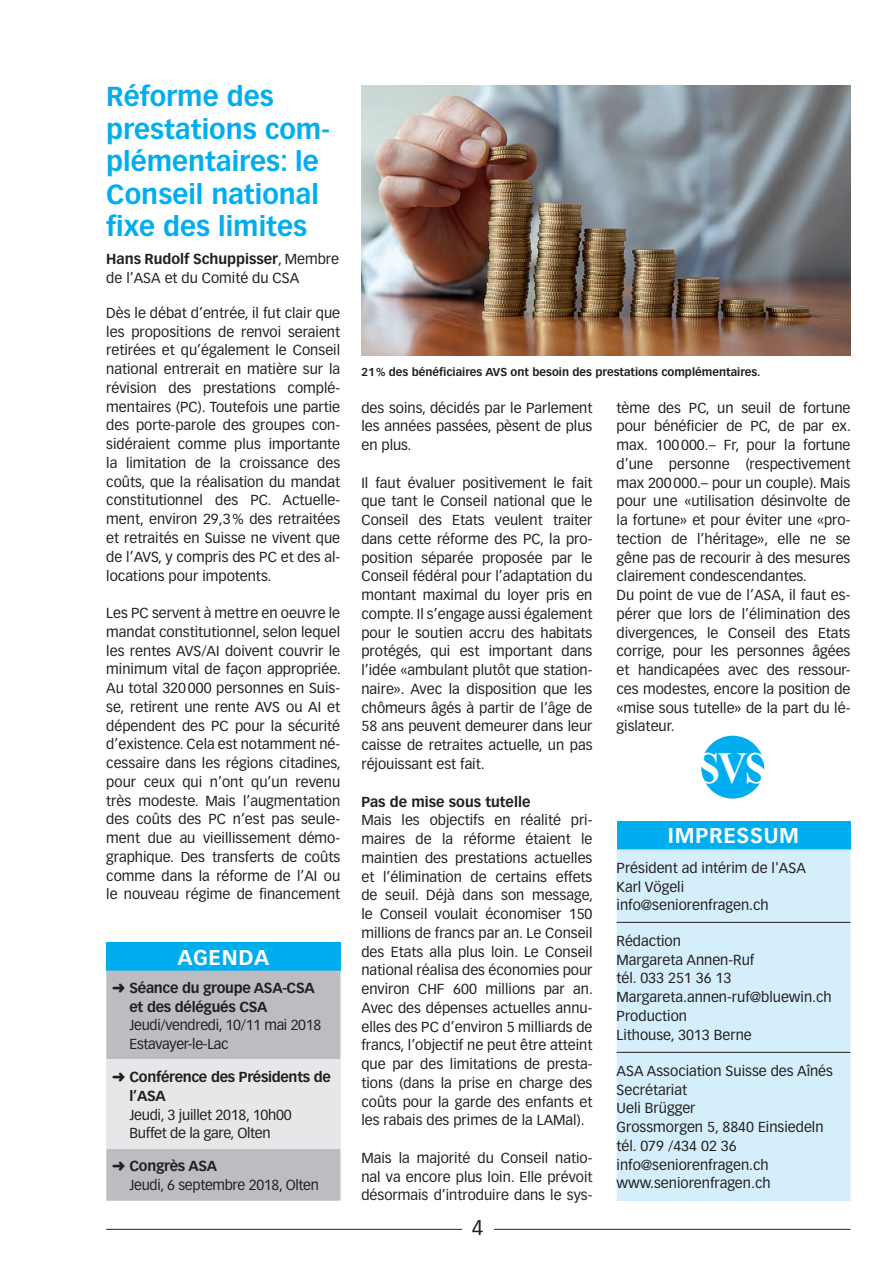
<style>
.page{position:relative;width:893px;height:1263px;background:#fff}
.page>*{position:absolute;margin:0;border:0;box-sizing:border-box;transform-origin:0 0}
.t1{font:700 44.85px "Times New Roman";color:#fff;scale:.9 1}
.t2{font:700 27px/32.4px "Vectora LH";color:#00aeef}
.t3{font:700 21px "Vectora LH";letter-spacing:.035em;color:#fff}
.t4{font:21px "Vectora LH";color:#231f20}
.t5{font:14.25px/18.8px "Vectora LH";color:#231f20;text-align:justify}
.t6{font:14.25px/18.8px "Vectora LH";letter-spacing:-.02em;color:#231f20}
.t7{font:700 14.25px/18.8px "Vectora LH";letter-spacing:-.02em;color:#231f20}
.t8{font:700 14.25px "Vectora LH";color:#231f20}
.t9{font:700 11.25px "Vectora LH";color:#231f20}
.s1{font-weight:700}
</style>
<div class="page">
<hr style="left:106px;top:1229px;width:744px;height:1px;background:#231f20">
<div style="left:462px;top:1219px;width:31px;height:24px;background:#fff"></div>
<div style="left:106px;top:942px;width:234px;height:28px;background:#00aeef"></div>
<div style="left:106px;top:970px;width:234px;height:231px;background:#bcbdc0"></div>
<div style="left:106px;top:1060px;width:234px;height:89px;background:#e6e7e9"></div>
<div style="left:701px;top:736px;width:63px;height:63px;background:#00aeef;border-radius:50%"></div>
<img style="left:361px;top:85px;width:489px;height:270px">
<div style="left:617px;top:821px;width:233px;height:28px;background:#00aeef"></div>
<div style="left:617px;top:849px;width:233px;height:352px;background:#d4effb"></div>
<hr style="left:617px;top:922px;width:233px;height:1px;background:#231f20">
<hr style="left:617px;top:1052px;width:233px;height:1px;background:#231f20">
<h2 class="t2" style="left:106px;top:81px;width:225px">Réforme des prestations com&shy;plémentaires: le<br>Conseil national fixe des limites</h2>
<p class="t5" style="left:106px;top:250px;width:234px"><span class="s1">Hans Rudolf Schuppisser</span>, Membre de l’ASA et du Comité du CSA</p>
<p class="t5" style="left:106px;top:304px;width:235px">Dès le débat d’entrée, il fut clair que les propositions de renvoi seraient retirées et qu’également le Conseil national entrerait en matière sur la révision des prestations complé&shy;mentaires (PC). Toutefois une partie des porte-parole des groupes con&shy;sidéraient comme plus importante la limitation de la croissance des coûts, que la réalisation du mandat constitutionnel des PC. Actuelle&shy;ment, environ 29,3% des retraitées et retraités en Suisse ne vivent que de l’AVS, y compris des PC et des al&shy;locations pour impotents.</p>
<p class="t5" style="left:106px;top:604px;width:236px">Les PC servent à mettre en oeuvre le mandat constitutionnel, selon lequel les rentes AVS/AI doivent couvrir le minimum vital de façon appropriée.<br>Au total 320000 personnes en Suis&shy;se, retirent une rente AVS ou AI et dépendent des PC pour la sécurité d’existence. Cela est notamment né&shy;cessaire dans les régions citadines, pour ceux qui n’ont qu’un revenu très modeste. Mais l’augmentation des coûts des PC n’est pas seule&shy;ment due au vieillissement démo&shy;graphique. Des transferts de coûts comme dans la réforme de l’AI ou le nouveau régime de financement</p>
<h3 class="t3" style="left:177px;top:944px;width:93px">AGENDA</h3>
<p class="t7" style="left:129px;top:978px;width:187px;text-indent:-17px">➜ Séance du groupe ASA-CSA et des délégués CSA</p>
<p class="t6" style="left:129px;top:1016px;width:193px">Jeudi/vendredi, 10/11 mai 2018<br>Estavayer-le-Lac</p>
<p class="t7" style="left:129px;top:1068px;width:203px;text-indent:-17px">➜ Conférence des Présidents de l’ASA</p>
<p class="t6" style="left:129px;top:1105px;width:164px">Jeudi, 3 juillet 2018, 10h00<br>Buffet de la gare, Olten</p>
<p class="t6" style="left:129px;top:1157px;width:191px;text-indent:-17px">➜ <span class="s1">Congrès ASA<br></span>Jeudi, 6 septembre 2018, Olten</p>
<p class="t9" style="left:361px;top:365px;width:400px">21% des bénéficiaires AVS ont besoin des prestations complémentaires.</p>
<p class="t5" style="left:361px;top:398px;width:233px">des soins, décidés par le Parlement les années passées, pèsent de plus en plus.</p>
<p class="t5" style="left:361px;top:473px;width:233px">Il faut évaluer positivement le fait que tant le Conseil national que le Conseil des Etats veulent traiter dans cette réforme des PC, la pro&shy;position séparée proposée par le Conseil fédéral pour l’adaptation du montant maximal du loyer pris en compte. Il s’engage aussi également pour le soutien accru des habitats protégés, qui est important dans l’idée «ambulant plutôt que station&shy;naire». Avec la disposition que les chômeurs âgés à partir de l’âge de 58 ans peuvent demeurer dans leur caisse de retraites actuelle, un pas réjouissant est fait.</p>
<p class="t8" style="left:361px;top:793px;width:170px">Pas de mise sous tutelle</p>
<p class="t5" style="left:361px;top:811px;width:233px">Mais les objectifs en réalité pri&shy;maires de la réforme étaient le maintien des prestations actuelles et l’élimination de certains effets de seuil. Déjà dans son message, le Conseil voulait économiser 150 millions de francs par an. Le Conseil des Etats alla plus loin. Le Conseil national réalisa des économies pour environ CHF 600 millions par an.<br>Avec des dépenses actuelles annu&shy;elles des PC d’environ 5 milliards de francs, l’objectif ne peut être atteint que par des limitations de presta&shy;tions (dans la prise en charge des coûts pour la garde des enfants et les rabais des primes de la LAMal).</p>
<p class="t5" style="left:361px;top:1148px;width:233px">Mais la majorité du Conseil natio&shy;nal va encore plus loin. Elle prévoit désormais d’introduire dans le sys-</p>
<h3 class="t4" style="left:472px;top:1215px;width:13px">4</h3>
<p class="t5" style="left:617px;top:398px;width:236px;text-align:left">tème des PC, un seuil de fortune pour bénéficier de PC, de par ex. max. 100000.– Fr, pour la fortune d’une personne (respectivement max 200000.– pour un couple). Mais pour une «utilisation désinvolte de la fortune» et pour éviter une «pro&shy;tection de l’héritage», elle ne se gêne pas de recourir à des mesures clairement condescendantes.<br>Du point de vue de l’ASA, il faut es&shy;pérer que lors de l’élimination des divergences, le Conseil des Etats corrige, pour les personnes âgées et handicapées avec des ressour&shy;ces modestes, encore la position de «mise sous tutelle» de la part du lé&shy;gislateur.</p>
<h1 class="t1" style="left:697px;top:743px;width:79px">SVS</h1>
<h3 class="t3" style="left:668px;top:823px;width:42px">impress</h3>
<h3 class="t3" style="left:764px;top:823px;width:37px">um</h3>
<p class="t5" style="left:617px;top:859px;width:191px;text-align:left">Président ad intérim de l'ASA<br>Karl Vögeli info@seniorenfragen.ch</p>
<p class="t5" style="left:617px;top:931px;width:217px;text-align:left">Rédaction<br>Margareta Annen-Ruf<br>tél. 033 251 36 13<br>Margareta.annen-ruf@bluewin.ch<br>Production<br>Lithouse, 3013 Berne</p>
<p class="t5" style="left:617px;top:1061px;width:218px;text-align:left">ASA Association Suisse des Aînés<br>Secrétariat<br>Ueli Brügger<br>Grossmorgen 5, 8840 Einsiedeln tél. 079 /434 02 36 info@seniorenfragen.ch www.seniorenfragen.ch</p>
</div>
